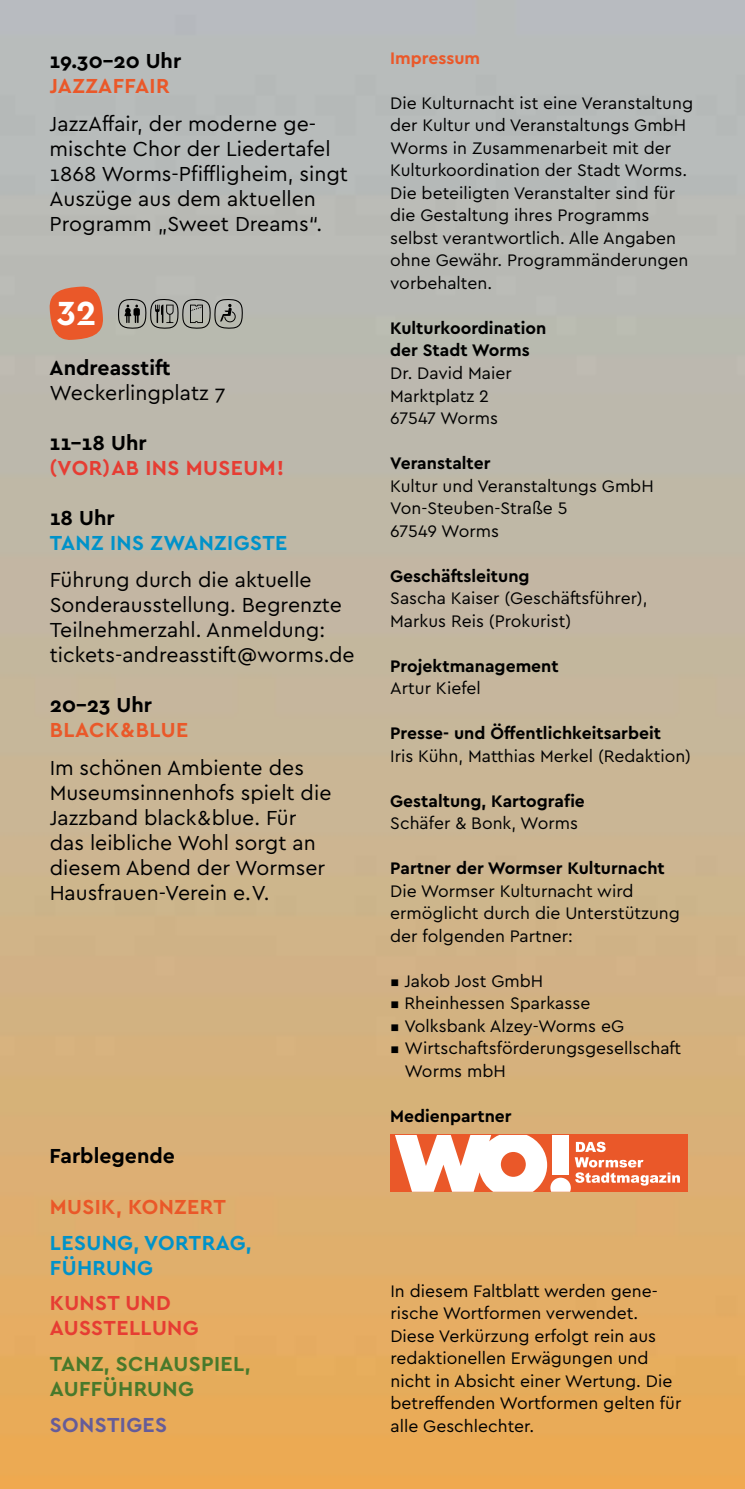
<style>
.page{position:relative;width:745px;height:1489px;background:#fff}
.page>*{position:absolute;margin:0;border:0;box-sizing:border-box;transform-origin:0 0}
.t1{font:700 35px "Cera Stencil Pro";color:#fff}
.t2{font:21.25px/25px "Cera PRO";color:#000}
.t3{font:700 21.25px "Cera PRO";color:#000}
.t4{font:700 21.25px/25px "Cera PRO";letter-spacing:.02em;color:#0092c9}
.t5{font:700 21.25px/25px "Cera PRO";letter-spacing:.02em;color:#e63d33}
.t6{font:700 21.25px "Cera PRO";letter-spacing:.02em;color:#ea5829}
.t7{font:700 21.25px/25px "Cera PRO";letter-spacing:.02em;color:#48792b}
.t8{font:700 21.25px "Cera PRO";letter-spacing:.02em;color:#655c99}
.t9{font:17.5px/22.5px "Cera PRO";color:#000}
.t10{font:700 17.5px/22.5px "Cera PRO";color:#000}
.t11{font:700 17.5px "Cera PRO";color:#ea5829}
</style>
<div class="page">
<img style="left:0;top:0;width:744px;height:1488px">
<svg style="left:49px;top:285px;width:55px;height:56px;background:#de6e48"></svg>
<svg style="left:117px;top:298px;width:127px;height:31px;background:#92938d"></svg>
<div style="left:390px;top:1134px;width:298px;height:57px;background:#ea5829"></div>
<svg style="left:395px;top:1134px;width:284px;height:57px"></svg>
<p class="t3" style="left:50px;top:47px;width:133px">19.30–20 Uhr</p>
<p class="t6" style="left:50px;top:72px;width:121px">JAZZAFFAIR</p>
<p class="t2" style="left:50px;top:110px;width:300px">JazzAffair, der moderne ge&shy;mischte Chor der Liedertafel<br>1868 Worms-Pfiffligheim, singt<br>Auszüge aus dem aktuellen<br>Programm „Sweet Dreams“.</p>
<h1 class="t1" style="left:57px;top:289px;width:41px">32</h1>
<p class="t3" style="left:50px;top:353px;width:123px">Andreasstift</p>
<p class="t2" style="left:50px;top:379px;width:177px">Weckerlingplatz 7</p>
<p class="t3" style="left:50px;top:428px;width:98px">11–18 Uhr</p>
<p class="t5" style="left:50px;top:454px;width:236px">(VOR)AB INS MUSEUM!</p>
<p class="t3" style="left:50px;top:503px;width:66px">18 Uhr</p>
<p class="t4" style="left:50px;top:529px;width:239px">TANZ INS ZWANZIGSTE</p>
<p class="t2" style="left:50px;top:567px;width:306px">Führung durch die aktuelle<br>Sonderausstellung. Begrenzte<br>Teilnehmerzahl. Anmeldung: tickets-andreasstift@worms.de</p>
<p class="t3" style="left:50px;top:691px;width:104px">20–23 Uhr</p>
<p class="t6" style="left:50px;top:716px;width:140px">BLACK&amp;BLUE</p>
<p class="t2" style="left:50px;top:754px;width:283px">Im schönen Ambiente des<br>Museumsinnenhofs spielt die<br>Jazzband black&amp;blue. Für das leibliche Wohl sorgt an diesem Abend der Wormser<br>Hausfrauen-Verein e.V.</p>
<p class="t3" style="left:50px;top:1141px;width:127px">Farblegende</p>
<p class="t6" style="left:50px;top:1192px;width:177px">MUSIK, KONZERT</p>
<p class="t4" style="left:50px;top:1229px;width:203px">LESUNG, VORTRAG,<br>FÜHRUNG</p>
<p class="t5" style="left:50px;top:1289px;width:150px">KUNST UND<br>AUSSTELLUNG</p>
<p class="t7" style="left:50px;top:1350px;width:202px">TANZ, SCHAUSPIEL,<br>AUFFÜHRUNG</p>
<p class="t8" style="left:50px;top:1410px;width:119px">SONSTIGES</p>
<p class="t11" style="left:390px;top:46px;width:91px">Impressum</p>
<p class="t9" style="left:390px;top:91px;width:304px">Die Kulturnacht ist eine Veranstaltung der Kultur und Veranstaltungs GmbH Worms in Zusammenarbeit mit der Kulturkoordination der Stadt Worms.<br>Die beteiligten Veranstalter sind für die Gestaltung ihres Programms selbst verantwortlich. Alle Angaben ohne Gewähr. Programmänderungen vorbehalten.</p>
<p class="t10" style="left:390px;top:316px;width:157px">Kulturkoordination der Stadt Worms</p>
<p class="t9" style="left:390px;top:361px;width:123px">Dr. David Maier<br>Marktplatz 2<br>67547 Worms</p>
<p class="t10" style="left:390px;top:451px;width:102px">Veranstalter</p>
<p class="t9" style="left:390px;top:473px;width:265px">Kultur und Veranstaltungs GmbH<br>Von-Steuben-Straße 5<br>67549 Worms</p>
<p class="t10" style="left:390px;top:563px;width:141px">Geschäftsleitung</p>
<p class="t9" style="left:390px;top:586px;width:258px">Sascha Kaiser (Geschäftsführer),<br>Markus Reis (Prokurist)</p>
<p class="t10" style="left:390px;top:653px;width:170px">Projektmanagement</p>
<p class="t9" style="left:390px;top:676px;width:92px">Artur Kiefel</p>
<p class="t10" style="left:390px;top:721px;width:272px">Presse- und Öffentlichkeitsarbeit</p>
<p class="t9" style="left:390px;top:743px;width:302px">Iris Kühn, Matthias Merkel (Redaktion)</p>
<p class="t10" style="left:390px;top:788px;width:196px">Gestaltung, Kartografie</p>
<p class="t9" style="left:390px;top:811px;width:189px">Schäfer &amp; Bonk, Worms</p>
<p class="t10" style="left:390px;top:856px;width:276px">Partner der Wormser Kulturnacht</p>
<p class="t9" style="left:390px;top:878px;width:291px">Die Wormser Kulturnacht wird ermöglicht durch die Unterstützung der folgenden Partner:</p>
<p class="t9" style="left:390px;top:968px;width:154px">▪ Jakob Jost GmbH</p>
<p class="t9" style="left:390px;top:991px;width:201px">▪ Rheinhessen Sparkasse</p>
<p class="t9" style="left:390px;top:1013px;width:235px">▪ Volksbank Alzey-Worms eG</p>
<p class="t9" style="left:404px;top:1036px;width:278px;text-indent:-14px">▪ Wirtschaftsförderungsgesellschaft<br>Worms mbH</p>
<p class="t10" style="left:390px;top:1103px;width:123px">Medienpartner</p>
<p class="t9" style="left:390px;top:1278px;width:292px">In diesem Faltblatt werden gene&shy;rische Wortformen verwendet.<br>Diese Verkürzung erfolgt rein aus redaktionellen Erwägungen und nicht in Absicht einer Wertung. Die betreffenden Wortformen gelten für alle Geschlechter.</p>
</div>
